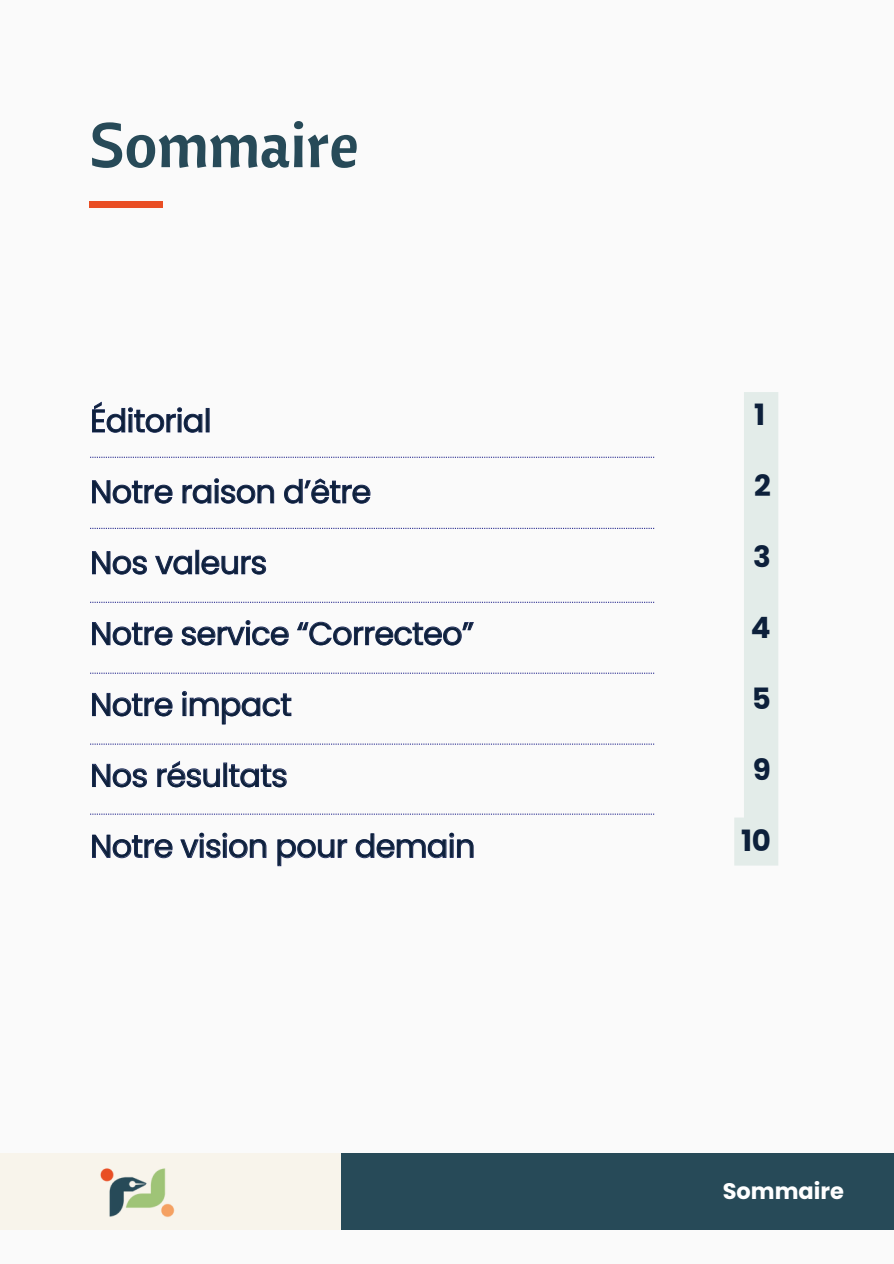
<style>
.page{position:relative;width:894px;height:1264px;background:#fff}
.page>*{position:absolute;margin:0;border:0;box-sizing:border-box;transform-origin:0 0}
.t1{font:63px "Cantora One";color:#274a58}
.t2{font:31.8px "Poppins";letter-spacing:-.02em;color:#0d203b}
.t3{font:700 29.4px "Poppins";color:#0d203b}
.t4{font:700 22.5px "Poppins";color:#fff}
</style>
<div class="page">
<div style="left:0;top:0;width:893px;height:1263px;background:#fafafa"></div>
<svg style="left:92px;top:402px;width:117px;height:31px"></svg>
<svg style="left:92px;top:478px;width:278px;height:25px"></svg>
<svg style="left:92px;top:550px;width:174px;height:24px"></svg>
<svg style="left:92px;top:620px;width:381px;height:25px"></svg>
<svg style="left:92px;top:691px;width:199px;height:33px"></svg>
<svg style="left:92px;top:761px;width:194px;height:26px"></svg>
<svg style="left:92px;top:832px;width:381px;height:34px"></svg>
<svg style="left:734px;top:392px;width:44px;height:473px"></svg>
<svg style="left:90px;top:457px;width:564px;height:1px"></svg>
<svg style="left:90px;top:528px;width:564px;height:1px"></svg>
<svg style="left:90px;top:601px;width:564px;height:2px"></svg>
<svg style="left:90px;top:672px;width:564px;height:1px"></svg>
<svg style="left:90px;top:743px;width:564px;height:1px"></svg>
<div style="left:89px;top:201px;width:73px;height:7px;background:#e94e24"></div>
<svg style="left:90px;top:813px;width:564px;height:1px"></svg>
<div style="left:0;top:1153px;width:341px;height:77px;background:#f8f4eb"></div>
<div style="left:341px;top:1153px;width:552px;height:77px;background:#274a58"></div>
<img style="left:100px;top:1168px;width:75px;height:49px">
<p class="t1" style="left:89px;top:104px;width:271px">Sommaire</p>
<h1 class="t2" style="left:90px;top:398px;width:123px">Éditorial</h1>
<h3 class="t3" style="left:753px;top:394px;width:13px">1</h3>
<h1 class="t2" style="left:90px;top:469px;width:283px">Notre raison d’être</h1>
<h3 class="t3" style="left:753px;top:465px;width:18px">2</h3>
<h1 class="t2" style="left:90px;top:540px;width:179px">Nos valeurs</h1>
<h3 class="t3" style="left:752px;top:536px;width:19px">3</h3>
<h1 class="t2" style="left:90px;top:611px;width:385px">Notre service “Correcteo”</h1>
<h3 class="t3" style="left:750px;top:607px;width:21px">4</h3>
<h1 class="t2" style="left:90px;top:682px;width:203px">Notre impact</h1>
<h1 class="t2" style="left:90px;top:753px;width:199px">Nos résultats</h1>
<h3 class="t3" style="left:751px;top:678px;width:21px">5</h3>
<h3 class="t3" style="left:752px;top:748px;width:20px">9</h3>
<h1 class="t2" style="left:90px;top:824px;width:386px">Notre vision pour demain</h1>
<h3 class="t3" style="left:741px;top:819px;width:31px">10</h3>
<p class="t4" style="left:722px;top:1175px;width:123px">Sommaire</p>
</div>
